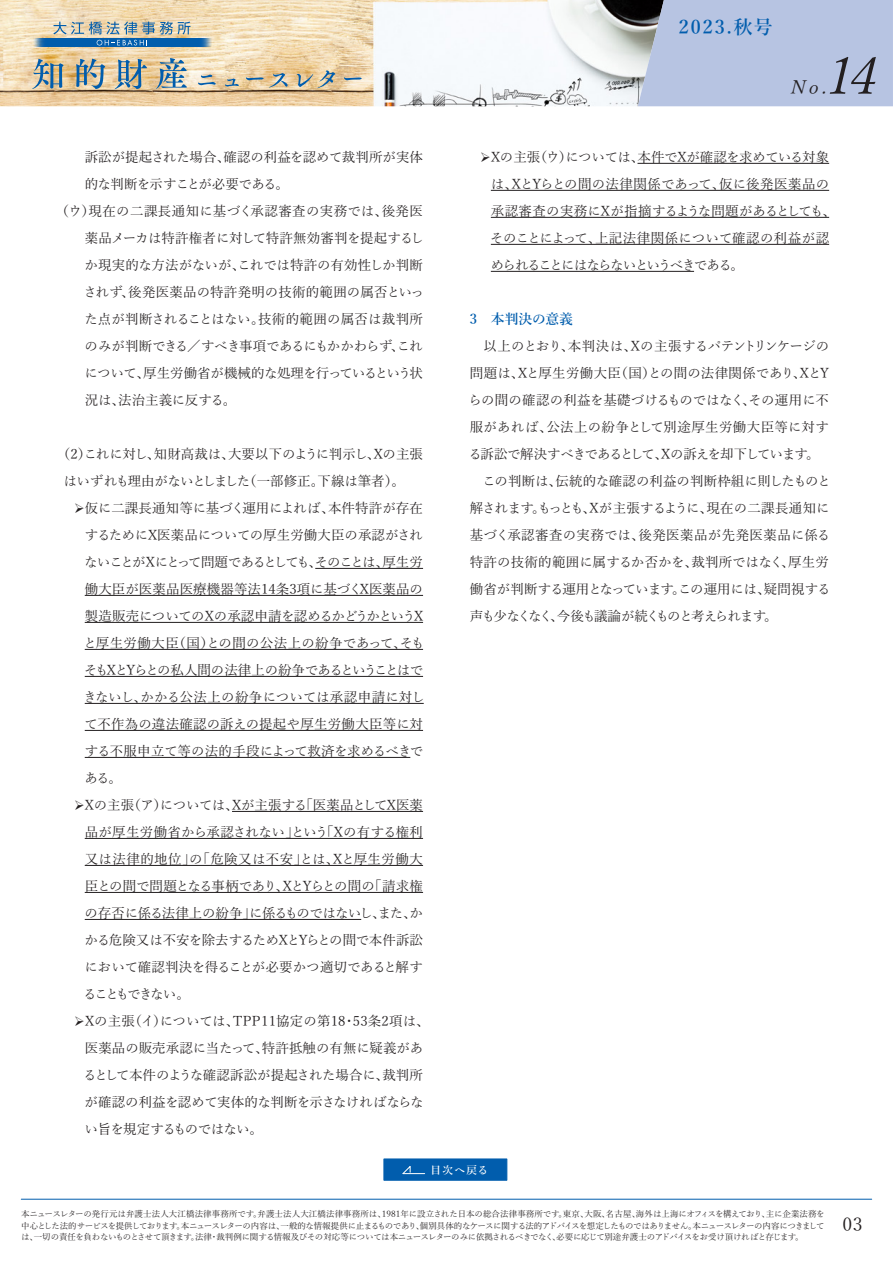
<style>
.page{position:relative;width:893px;height:1263px;background:#fff}
.page>*{position:absolute;margin:0;border:0;box-sizing:border-box;transform-origin:0 0}
.t1{font:italic 51.6px "Yu Mincho";color:#231f20}
.t2{font:600 19.2px "Yu Mincho";letter-spacing:.105em;color:#015dad}
.t3{font:italic 18.3px "Yu Mincho";color:#231f20}
.t4{font:18px "Yu Mincho";color:#231f20}
.t5{font:600 13.8px "Yu Mincho";color:#015dad}
.t6{font:13.5px/27px "Yu Mincho";letter-spacing:-.005em;color:#231f20}
.t7{font:13.5px "Yu Mincho";letter-spacing:-.04em;color:#231f20}
.t8{font:13.5px "Yu Mincho";letter-spacing:.03em;color:#231f20}
.t9{font:13.5px "Yu Mincho";letter-spacing:-.07em;color:#231f20}
.t10{font:13.5px "Yu Mincho";letter-spacing:-.025em;color:#231f20}
.t11{font:13.5px "Yu Mincho";letter-spacing:.025em;color:#231f20}
.t12{font:13.5px "Yu Mincho";letter-spacing:-.035em;color:#231f20}
.t13{font:13.5px "Yu Mincho";letter-spacing:.015em;color:#231f20}
.t14{font:13.5px "Yu Mincho";letter-spacing:-.11em;color:#231f20}
.t15{font:13.5px "Yu Mincho";letter-spacing:-.05em;color:#231f20}
.t16{font:600 10.65px "Yu Mincho";letter-spacing:.13em;color:#fff}
.t17{font:8.55px/11.7px "Yu Mincho";letter-spacing:-.06em;color:#231f20;text-align:justify}
</style>
<div class="page">
<hr style="left:21px;top:1199px;width:851px;height:1px;background:#015dad">
<img style="left:0;top:0;width:638px;height:106px">
<div style="left:638px;top:0;width:255px;height:106px;background:#b7c4e2"></div>
<svg style="left:32px;top:59px;width:31px;height:30px"></svg>
<svg style="left:76px;top:59px;width:29px;height:30px"></svg>
<svg style="left:115px;top:59px;width:32px;height:30px"></svg>
<svg style="left:156px;top:58px;width:31px;height:31px"></svg>
<svg style="left:198px;top:75px;width:18px;height:10px"></svg>
<svg style="left:225px;top:79px;width:14px;height:7px"></svg>
<svg style="left:246px;top:73px;width:42px;height:14px"></svg>
<svg style="left:297px;top:70px;width:38px;height:18px"></svg>
<svg style="left:344px;top:77px;width:18px;height:3px"></svg>
<div style="left:38px;top:38px;width:170px;height:9px;background:#7ca0b5"></div>
<div style="left:38px;top:38px;width:169px;height:9px;background:#6795b4"></div>
<div style="left:39px;top:38px;width:167px;height:9px;background:#4b83b1"></div>
<div style="left:40px;top:38px;width:165px;height:9px;background:#3477af"></div>
<div style="left:41px;top:38px;width:163px;height:9px;background:#236ead"></div>
<div style="left:42px;top:38px;width:161px;height:9px;background:#1667ad"></div>
<div style="left:43px;top:38px;width:159px;height:9px;background:#0d62ad"></div>
<div style="left:44px;top:38px;width:157px;height:9px;background:#015dad"></div>
<svg style="left:98px;top:45px;width:49px;height:1px"></svg>
<svg style="left:53px;top:21px;width:137px;height:24px"></svg>
<hr style="left:315px;top:568px;width:108px;height:1px;background:#231f20">
<hr style="left:85px;top:595px;width:338px;height:1px;background:#231f20">
<hr style="left:85px;top:622px;width:338px;height:1px;background:#231f20">
<hr style="left:85px;top:649px;width:338px;height:1px;background:#231f20">
<hr style="left:85px;top:676px;width:338px;height:1px;background:#231f20">
<hr style="left:85px;top:703px;width:339px;height:1px;background:#231f20">
<hr style="left:85px;top:730px;width:338px;height:1px;background:#231f20">
<hr style="left:85px;top:757px;width:325px;height:1px;background:#231f20">
<hr style="left:232px;top:811px;width:191px;height:1px;background:#231f20">
<hr style="left:85px;top:838px;width:338px;height:1px;background:#231f20">
<hr style="left:85px;top:865px;width:338px;height:1px;background:#231f20">
<hr style="left:85px;top:892px;width:338px;height:1px;background:#231f20">
<hr style="left:85px;top:919px;width:276px;height:1px;background:#231f20">
<hr style="left:637px;top:163px;width:192px;height:1px;background:#231f20">
<hr style="left:491px;top:190px;width:338px;height:1px;background:#231f20">
<hr style="left:491px;top:217px;width:338px;height:1px;background:#231f20">
<hr style="left:491px;top:244px;width:338px;height:1px;background:#231f20">
<hr style="left:491px;top:271px;width:203px;height:1px;background:#231f20">
<div style="left:384px;top:1159px;width:123px;height:21px;background:#015dad"></div>
<svg style="left:402px;top:1166px;width:23px;height:8px"></svg>
<h2 class="t2" style="left:679px;top:16px;width:96px">2023.秋号</h2>
<h1 class="t1" style="left:822px;top:29px;width:74px">14</h1>
<h3 class="t3" style="left:790px;top:70px;width:45px">No.</h3>
<p class="t6" style="left:85px;top:142px;width:340px">訴訟が提起された場合、確認の利益を認めて裁判所が実体</p>
<p class="t15" style="left:85px;top:172px;width:206px">的な判断を示すことが必要である。</p>
<p class="t11" style="left:55px;top:199px;width:369px">（ウ）現在の二課長通知に基づく承認審査の実務では、後発医</p>
<p class="t6" style="left:85px;top:223px;width:341px">薬品メーカは特許権者に対して特許無効審判を提起するし</p>
<p class="t6" style="left:84px;top:250px;width:340px">か現実的な方法がないが、これでは特許の有効性しか判断</p>
<p class="t13" style="left:83px;top:280px;width:342px">されず、後発医薬品の特許発明の技術的範囲の属否といっ</p>
<p class="t6" style="left:84px;top:304px;width:340px">た点が判断されることはない。技術的範囲の属否は裁判所</p>
<p class="t7" style="left:85px;top:334px;width:340px">のみが判断できる／すべき事項であるにもかかわらず、これ</p>
<p class="t7" style="left:85px;top:361px;width:340px">について、厚生労働省が機械的な処理を行っているという状</p>
<p class="t6" style="left:85px;top:385px;width:153px">況は、法治主義に反する。</p>
<p class="t6" style="left:64px;top:439px;width:361px;text-indent:-7px">（2）これに対し、知財高裁は、大要以下のように判示し、Xの主張はいずれも理由がないとしました（一部修正。下線は筆者）。</p>
<p class="t6" style="left:84px;top:493px;width:343px;text-indent:-9px">➢仮に二課長通知等に基づく運用によれば、本件特許が存在するためにX医薬品についての厚生労働大臣の承認がされないことがXにとって問題であるとしても、そのことは、厚生労働大臣が医薬品医療機器等法14条3項に基づくX医薬品の製造販売についてのXの承認申請を認めるかどうかというXと厚生労働大臣（国）との間の公法上の紛争であって、そもそもXとYらとの私人間の法律上の紛争であるということはできないし、かかる公法上の紛争については承認申請に対して不作為の違法確認の訴えの提起や厚生労働大臣等に対する不服申立て等の法的手段によって救済を求めるべきである。</p>
<p class="t6" style="left:83px;top:790px;width:341px;text-align:justify;text-indent:-9px">➢Xの主張（ア）については、Xが主張する「医薬品としてX医薬品が厚生労働省から承認されない」という「Xの有する権利又は法律的地位」の「危険又は不安」とは、Xと厚生労働大臣との間で問題となる事柄であり、XとYらとの間の「請求権の存否に係る法律上の紛争」に係るものではないし、また、かかる危険又は不安を除去するためXとYらとの間で本件訴訟において確認判決を得ることが必要かつ適切であると解することもできない。</p>
<p class="t6" style="left:83px;top:1006px;width:348px;text-indent:-9px">➢Xの主張（イ）については、TPP11協定の第18・53条2項は、医薬品の販売承認に当たって、特許抵触の有無に疑義があるとして本件のような確認訴訟が提起された場合に、裁判所が確認の利益を認めて実体的な判断を示さなければならない旨を規定するものではない。</p>
<p class="t6" style="left:490px;top:142px;width:347px;text-indent:-10px">➢Xの主張（ウ）については、本件でXが確認を求めている対象は、XとYらとの間の法律関係であって、仮に後発医薬品の承認審査の実務にXが指摘するような問題があるとしても、そのことによって、上記法律関係について確認の利益が認められることにはならないというべきである。</p>
<p class="t5" style="left:470px;top:311px;width:105px">3　本判決の意義</p>
<p class="t12" style="left:483px;top:334px;width:347px">以上のとおり、本判決は、Xの主張するパテントリンケージの</p>
<p class="t6" style="left:470px;top:358px;width:361px">問題は、Xと厚生労働大臣（国）との間の法律関係であり、XとY</p>
<p class="t6" style="left:468px;top:385px;width:362px">らの間の確認の利益を基礎づけるものではなく、その運用に不</p>
<p class="t8" style="left:470px;top:415px;width:361px">服があれば、公法上の紛争として別途厚生労働大臣等に対す</p>
<p class="t9" style="left:468px;top:442px;width:353px">る訴訟で解決すべきであるとして、Xの訴えを却下しています。</p>
<p class="t6" style="left:482px;top:466px;width:350px">この判断は、伝統的な確認の利益の判断枠組に則したものと</p>
<p class="t6" style="left:470px;top:493px;width:361px">解されます。もっとも、Xが主張するように、現在の二課長通知に</p>
<p class="t8" style="left:470px;top:523px;width:362px">基づく承認審査の実務では、後発医薬品が先発医薬品に係る</p>
<p class="t6" style="left:470px;top:547px;width:361px">特許の技術的範囲に属するか否かを、裁判所ではなく、厚生労</p>
<p class="t10" style="left:470px;top:577px;width:362px">働省が判断する運用となっています。この運用には、疑問視する</p>
<p class="t14" style="left:470px;top:604px;width:309px">声も少なくなく、今後も議論が続くものと考えられます。</p>
<p class="t16" style="left:430px;top:1164px;width:59px">目次へ戻る</p>
<p class="t17" style="left:21px;top:1207px;width:805px">本ニュースレターの発行元は弁護士法人大江橋法律事務所です。弁護士法人大江橋法律事務所は、1981年に設立された日本の総合法律事務所です。東京、大阪、名古屋、海外は上海にオフィスを構えており、主に企業法務を中心とした法的サービスを提供しております。本ニュースレターの内容は、一般的な情報提供に止まるものであり、個別具体的なケースに関する法的アドバイスを想定したものではありません。本ニュースレターの内容につきましては、一切の責任を負わないものとさせて頂きます。法律・裁判例に関する情報及びその対応等については本ニュースレターのみに依拠されるべきでなく、必要に応じて別途弁護士のアドバイスをお受け頂ければと存じます。</p>
<h3 class="t4" style="left:842px;top:1207px;width:22px">03</h3>
</div>
